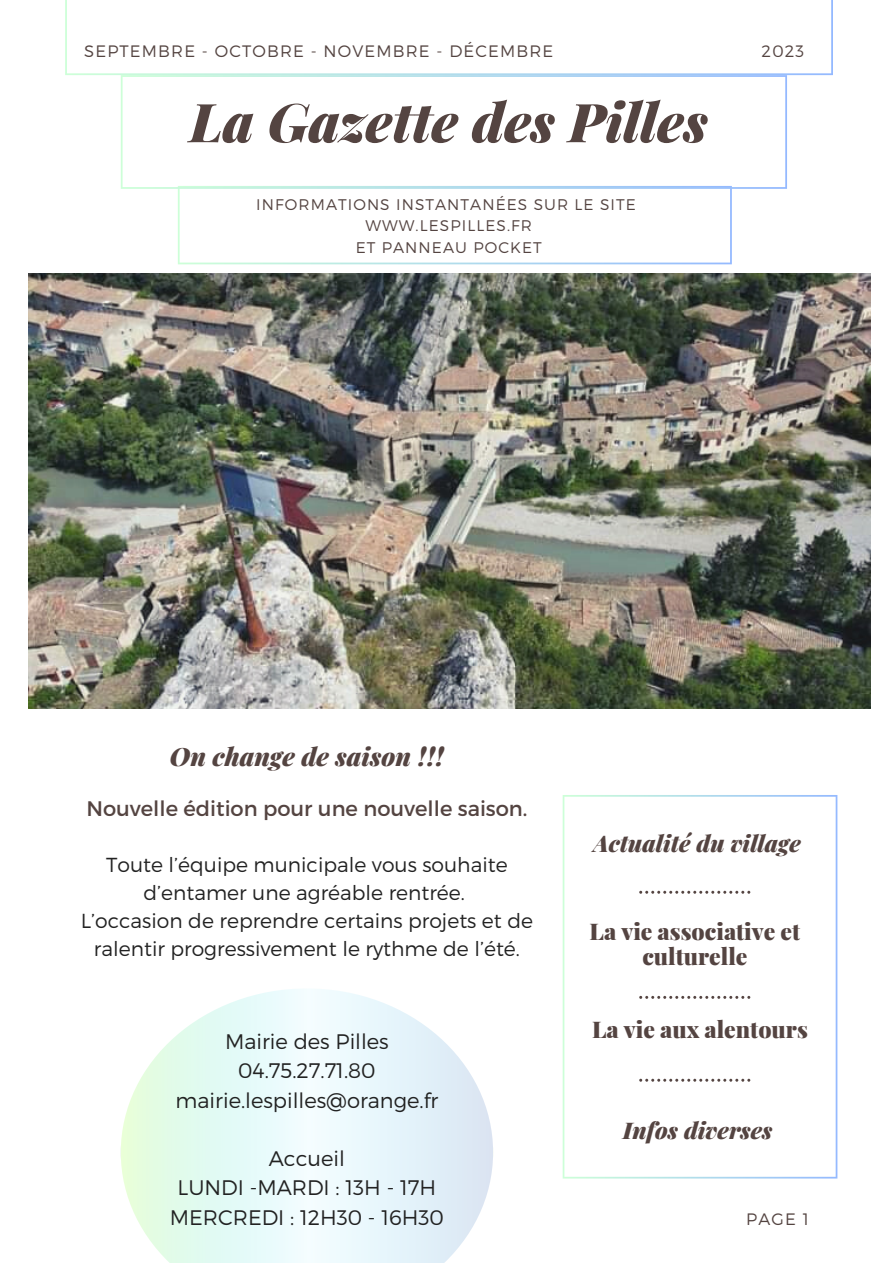
<style>
.page{position:relative;width:893px;height:1264px;background:#fff}
.page>*{position:absolute;margin:0;border:0;box-sizing:border-box;transform-origin:0 0}
.t1{font:italic 900 53.7px "Playfair Display";color:#544441}
.t2{font:italic 900 25.2px "Playfair Display";color:#544441}
.t3{font:900 22.95px/24.8px "Playfair Display";color:#544441;text-align:center}
.t4{font:italic 900 22.95px "Playfair Display";color:#544441}
.t5{font:300 21px "Montserrat";color:#222}
.t6{font:21px "Montserrat";color:#544441}
.t7{font:300 20.25px/28px "Montserrat";color:#222;text-align:center}
.t8{font:300 16.5px "Montserrat";letter-spacing:.07em;color:#544441}
.t9{font:300 15.45px "Montserrat";letter-spacing:.07em;color:#544441}
</style>
<div class="page">
<svg style="left:178px;top:189px;width:553px;height:75px"></svg>
<svg style="left:121px;top:75px;width:666px;height:114px"></svg>
<img style="left:28px;top:273px;width:842px;height:435px">
<svg style="left:121px;top:989px;width:372px;height:273px"></svg>
<svg style="left:562px;top:795px;width:275px;height:383px"></svg>
<svg style="left:639px;top:1078px;width:111px;height:3px"></svg>
<svg style="left:639px;top:890px;width:111px;height:3px"></svg>
<svg style="left:639px;top:995px;width:111px;height:3px"></svg>
<p class="t8" style="left:84px;top:40px;width:470px">SEPTEMBRE - OCTOBRE - NOVEMBRE - DÉCEMBRE</p>
<p class="t8" style="left:761px;top:40px;width:44px">2023</p>
<p class="t1" style="left:190px;top:84px;width:519px">La Gazette des Pilles</p>
<p class="t9" style="left:256px;top:194px;width:381px">INFORMATIONS INSTANTANÉES SUR LE SITE</p>
<p class="t9" style="left:365px;top:216px;width:168px">WWW.LESPILLES.FR</p>
<p class="t9" style="left:355px;top:237px;width:187px">ET PANNEAU POCKET</p>
<p class="t2" style="left:170px;top:738px;width:275px">On change de saison !!!</p>
<p class="t6" style="left:86px;top:794px;width:442px">Nouvelle édition pour une nouvelle saison.</p>
<p class="t7" style="left:106px;top:849px;width:403px">Toute l’équipe municipale vous souhaite d’entamer une agréable rentrée.</p>
<p class="t7" style="left:81px;top:905px;width:453px">L’occasion de reprendre certains projets et de ralentir progressivement le rythme de l’été.</p>
<p class="t5" style="left:225px;top:1028px;width:165px">Mairie des Pilles</p>
<p class="t5" style="left:238px;top:1057px;width:139px">04.75.27.71.80</p>
<p class="t5" style="left:175px;top:1086px;width:264px">mairie.lespilles@orange.fr</p>
<p class="t5" style="left:269px;top:1144px;width:78px">Accueil</p>
<p class="t5" style="left:177px;top:1174px;width:260px">LUNDI -MARDI : 13H - 17H</p>
<p class="t5" style="left:170px;top:1203px;width:275px">MERCREDI : 12H30 - 16H30</p>
<p class="t4" style="left:593px;top:827px;width:209px">Actualité du village</p>
<p class="t3" style="left:589px;top:918px;width:212px">La vie associative et culturelle</p>
<p class="t3" style="left:592px;top:1015px;width:217px">La vie aux alentours</p>
<p class="t4" style="left:623px;top:1113px;width:151px">Infos diverses</p>
<p class="t8" style="left:746px;top:1208px;width:64px">PAGE 1</p>
</div>
